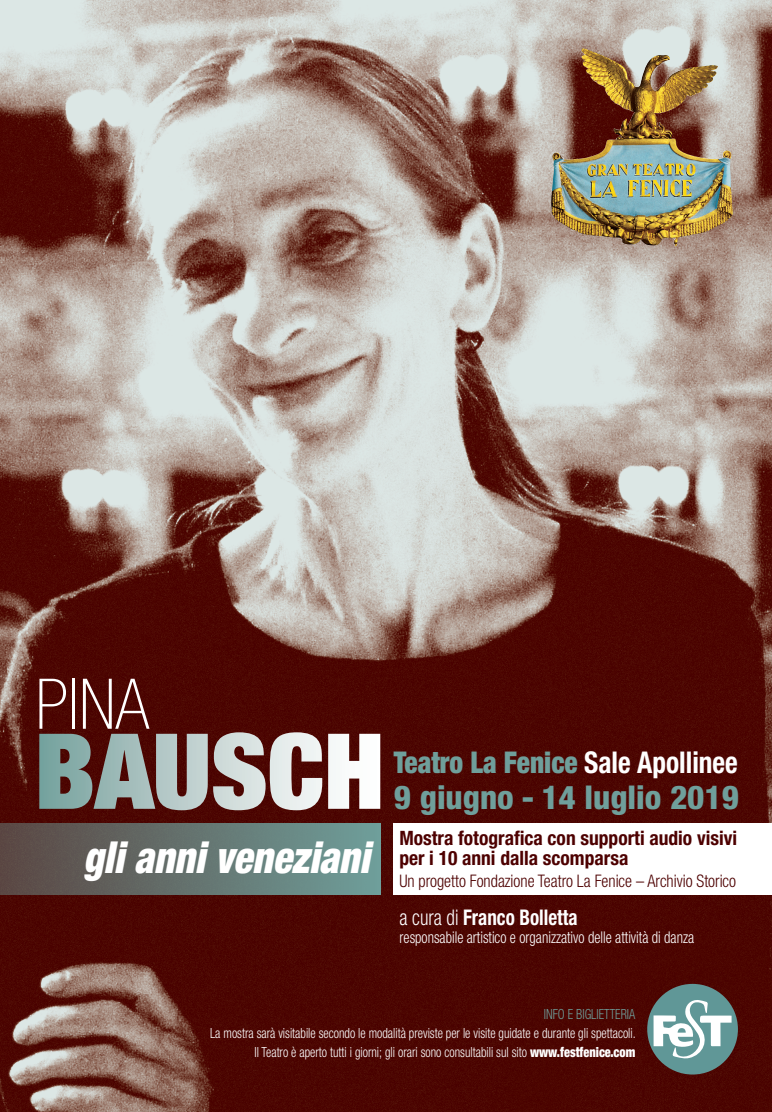
<style>
.page{position:relative;width:772px;height:1112px;background:#fff}
.page>*{position:absolute;margin:0;border:0;box-sizing:border-box;transform-origin:0 0}
.t1{font:900 expanded 105px "Helvetica Neue";color:#fff}
.t2{font:100 condensed 70px "Helvetica Neue";color:#fff}
.t3{font:italic 900 condensed 44.16px "Helvetica Neue";color:#fff;scale:.89 1}
.t4{font:800 condensed 32.8px "Helvetica Neue";color:#6f9f9b}
.t5{font:900 condensed 30px "Helvetica Neue";color:#6f9f9b;scale:.91 1}
.t6{font:700 condensed 21.64px "Helvetica Neue";color:#fff;scale:.88 1}
.t7{font:700 condensed 19.8px/20.8px "Helvetica Neue";color:#4d0000}
.t8{font:300 condensed 17.32px "Helvetica Neue";color:#4d0000;scale:.94 1}
.t9{font:300 condensed 16.24px "Helvetica Neue";color:#fff;scale:.88 1}
.t10{font:300 condensed 14px "Helvetica Neue";color:#fff;scale:.88 1}
.t11{font:300 condensed 14px "Helvetica Neue";color:#6f9f9b;scale:.88 1}
.s1{font-weight:700;color:#fff}
.s2{font-weight:300}
.s3{font-weight:900}
</style>
<div class="page">
<img style="left:0;top:0;width:771px;height:1111px">
<div style="left:0;top:823px;width:380px;height:71px;background:linear-gradient(to right,#5a4642,#6e9e9a)"></div>
<div style="left:393px;top:823px;width:378px;height:71px;background:#fff"></div>
<img style="left:563px;top:51px;width:71px;height:108px">
<div style="left:646px;top:983px;width:91px;height:91px;background:#609797;border-radius:50%"></div>
<svg style="left:653px;top:998px;width:78px;height:60px"></svg>
<p class="t2" style="left:35px;top:664px;width:115px">PINA</p>
<p class="t1" style="left:35px;top:704px;width:350px">BAUSCH</p>
<p class="t5" style="left:393px;top:743px;width:379px">Teatro La Fenice <span class="s1">Sale Apollinee</span></p>
<p class="t4" style="left:393px;top:776px;width:346px">9 giugno - 14 luglio 2019</p>
<p class="t3" style="left:83px;top:830px;width:323px">gli anni veneziani</p>
<p class="t7" style="left:399px;top:826px;width:339px">Mostra fotografica con supporti audio visivi per i 10 anni dalla scomparsa</p>
<p class="t8" style="left:399px;top:870px;width:359px">Un progetto Fondazione Teatro La Fenice – Archivio Storico</p>
<p class="t6" style="left:399px;top:904px;width:204px"><span class="s2">a cura di</span> Franco Bolletta</p>
<p class="t9" style="left:399px;top:927px;width:336px">responsabile artistico e organizzativo delle attività di danza</p>
<p class="t11" style="left:543px;top:1005px;width:105px">INFO E BIGLIETTERIA</p>
<p class="t10" style="left:210px;top:1024px;width:485px">La mostra sarà visitabile secondo le modalità previste per le visite guidate e durante gli spettacoli.</p>
<p class="t10" style="left:254px;top:1043px;width:434px">Il Teatro è aperto tutti i giorni; gli orari sono consultabili sul sito <span class="s3">www.festfenice.com</span></p>
</div>
